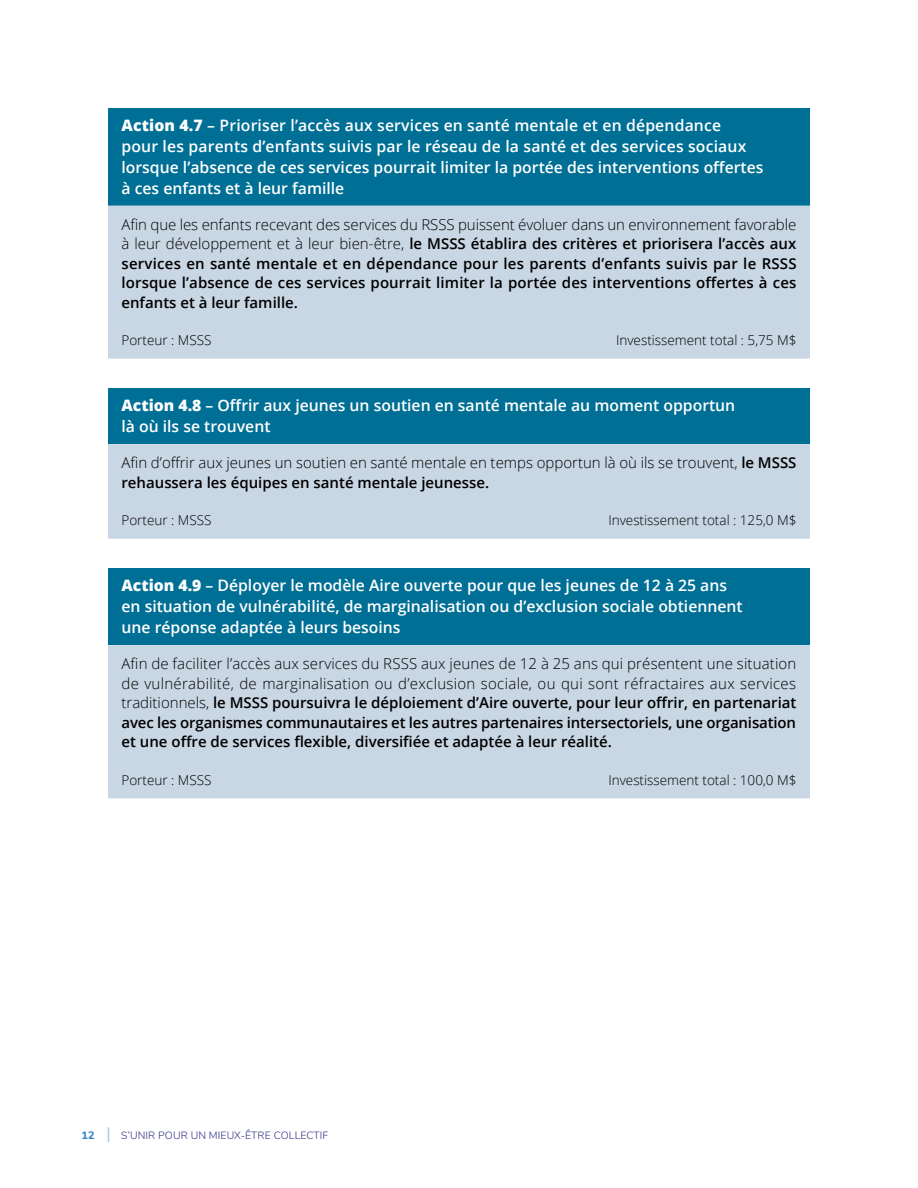
<style>
.page{position:relative;width:918px;height:1188px;background:#fff}
.page>*{position:absolute;margin:0;border:0;box-sizing:border-box;transform-origin:0 0}
.TH_-_Blanc{font:600 15.75px/21px "Open Sans";color:#fff}
.TD{font:600 15px/19.5px "Open Sans";color:#000;text-align:justify}
.TD-2{font:300 15px/19.5px "Open Sans";color:#000}
.TD_-_Aligné_à_droite{font:300 13.5px "Open Sans";color:#000}
.TD-3{font:300 13.5px "Open Sans";color:#000}
.t1{font:300 10.5px "Nunito";letter-spacing:.01em;color:#2d2e83}
.s1{font-weight:800}
.s2{font-weight:300}
.s3{font-weight:600}
.s4{font-weight:800;font-size:10.8px;color:#3788c9}
.s5{font-weight:400;font-size:16.5px;color:#a9c1e6}
</style>
<div class="page">
<div style="left:108px;top:108px;width:702px;height:98px;background:#006f95"></div>
<div style="left:108px;top:206px;width:702px;height:153px;background:#c9d6e4"></div>
<div style="left:108px;top:389px;width:702px;height:55px;background:#006f95"></div>
<div style="left:108px;top:444px;width:702px;height:95px;background:#c9d6e4"></div>
<div style="left:108px;top:569px;width:702px;height:76px;background:#006f95"></div>
<div style="left:108px;top:645px;width:702px;height:153px;background:#c9d6e4"></div>
<p class="TH_-_Blanc" style="left:122px;top:114px;width:644px"><span class="s1">Action 4.7</span> – Prioriser l’accès aux services en santé mentale et en dépendance<br>pour les parents d’enfants suivis par le réseau de la santé et des services sociaux lorsque l’absence de ces services pourrait limiter la portée des interventions offertes à ces enfants et à leur famille</p>
<p class="TD" style="left:122px;top:214px;width:677px"><span class="s2">Afin que les enfants recevant des services du RSSS puissent évoluer dans un environnement favorable à leur développement et à leur bien-être,</span> le MSSS établira des critères et priorisera l’accès aux services en santé mentale et en dépendance pour les parents d’enfants suivis par le RSSS lorsque l’absence de ces services pourrait limiter la portée des interventions offertes à ces enfants et à leur famille.</p>
<p class="TD-3" style="left:122px;top:331px;width:92px">Porteur : MSSS</p>
<p class="TD_-_Aligné_à_droite" style="left:616px;top:331px;width:182px">Investissement total : 5,75 M$</p>
<p class="TH_-_Blanc" style="left:122px;top:395px;width:615px"><span class="s1">Action 4.8</span> – Offrir aux jeunes un soutien en santé mentale au moment opportun là où ils se trouvent</p>
<p class="TD-2" style="left:122px;top:453px;width:677px">Afin d’offrir aux jeunes un soutien en santé mentale en temps opportun là où ils se trouvent, <span class="s3">le MSSS rehaussera les équipes en santé mentale jeunesse.</span></p>
<p class="TD-3" style="left:122px;top:511px;width:92px">Porteur : MSSS</p>
<p class="TD_-_Aligné_à_droite" style="left:608px;top:511px;width:190px">Investissement total : 125,0 M$</p>
<p class="TH_-_Blanc" style="left:122px;top:575px;width:623px"><span class="s1">Action 4.9</span> – Déployer le modèle Aire ouverte pour que les jeunes de 12 à 25 ans en situation de vulnérabilité, de marginalisation ou d’exclusion sociale obtiennent une réponse adaptée à leurs besoins</p>
<p class="TD" style="left:122px;top:654px;width:677px"><span class="s2">Afin de faciliter l’accès aux services du RSSS aux jeunes de 12 à 25 ans qui présentent une situation de vulnérabilité, de marginalisation ou d’exclusion sociale, ou qui sont réfractaires aux services traditionnels,</span> le MSSS poursuivra le déploiement d’Aire ouverte, pour leur offrir, en partenariat avec les organismes communautaires et les autres partenaires intersectoriels, une organisation et une offre de services flexible, diversifiée et adaptée à leur réalité.</p>
<p class="TD-3" style="left:122px;top:771px;width:92px">Porteur : MSSS</p>
<p class="TD_-_Aligné_à_droite" style="left:608px;top:771px;width:190px">Investissement total : 100,0 M$</p>
<p class="t1" style="left:82px;top:1128px;width:248px"><span class="s4">12</span> <span class="s5">|</span> S’UNIR POUR UN MIEUX-ÊTRE COLLECTIF</p>
</div>
